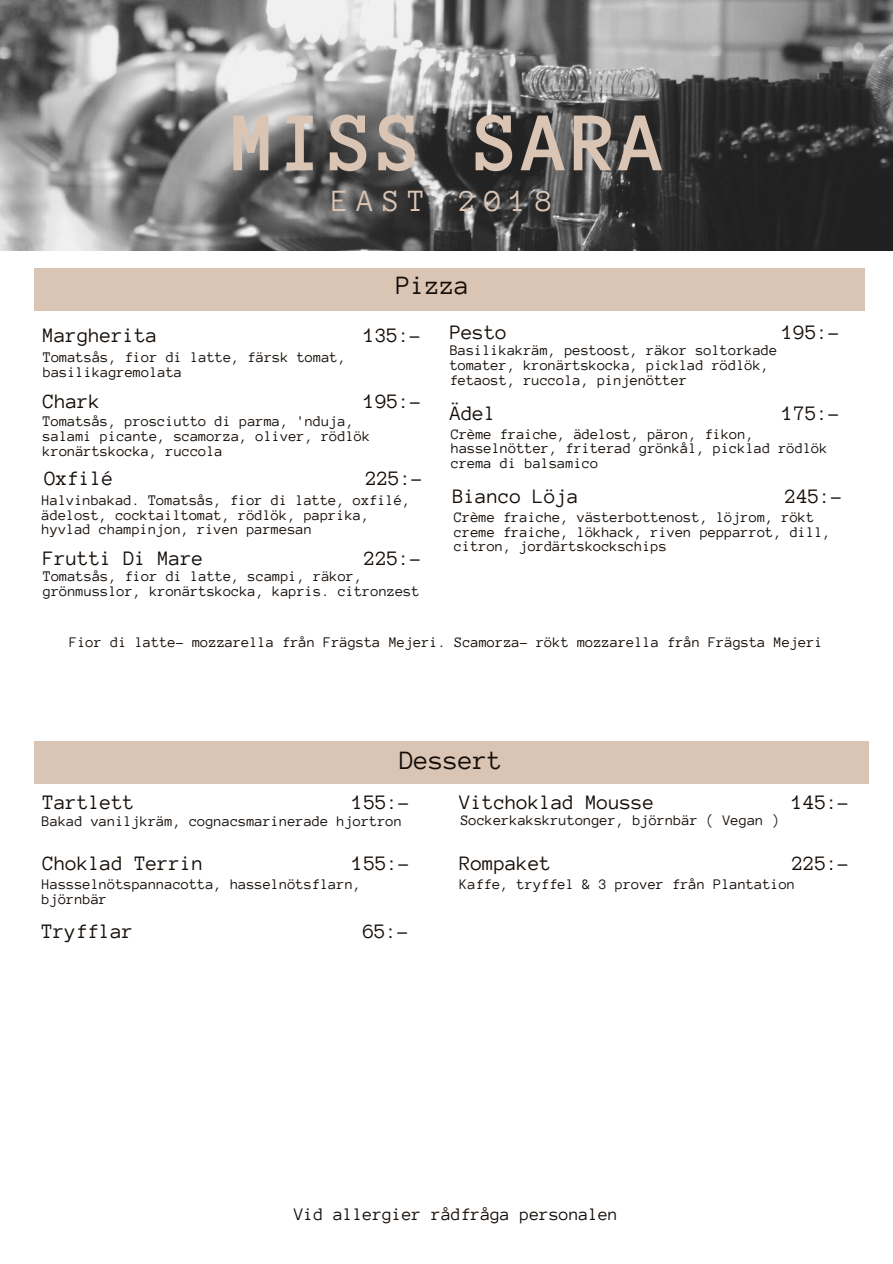
<style>
.page{position:relative;width:893px;height:1264px;background:#fff}
.page>*{position:absolute;margin:0;border:0;box-sizing:border-box;transform-origin:0 0}
.t1{font:700 85.95px "Anonymous Pro";letter-spacing:.02em;color:#dac5b5}
.t2{font:31.65px "Anonymous Pro";letter-spacing:.26em;color:#dac5b5}
.t3{font:27px "Anonymous Pro";color:#140d08}
.t4{font:21px "Anonymous Pro";color:#140d08}
.t5{font:18px "Anonymous Pro";color:#140d08}
.t6{font:15px/14.7px "Anonymous Pro";color:#140d08}
</style>
<div class="page">
<div style="left:34px;top:268px;width:830px;height:43px;background:#dac5b5"></div>
<div style="left:34px;top:741px;width:834px;height:42px;background:#dac5b5"></div>
<img style="left:0;top:0;width:892px;height:250px">
<p class="t1" style="left:231px;top:100px;width:437px">MISS SARA</p>
<h4 class="t2" style="left:332px;top:185px;width:223px">EAST 2018</h4>
<p class="t3" style="left:396px;top:272px;width:75px">Pizza</p>
<h2 class="t4" style="left:43px;top:325px;width:116px">Margherita</h2>
<h2 class="t4" style="left:364px;top:325px;width:59px">135:-</h2>
<p class="t6" style="left:43px;top:350px;width:304px">Tomatsås, fior di latte, färsk tomat, basilikagremolata</p>
<h4 class="t4" style="left:43px;top:390px;width:59px">Chark</h4>
<h4 class="t4" style="left:364px;top:390px;width:59px">195:-</h4>
<p class="t6" style="left:43px;top:414px;width:313px">Tomatsås, prosciutto di parma, 'nduja,</p>
<h4 class="t6" style="left:43px;top:429px;width:329px">salami picante, scamorza, oliver, rödlök kronärtskocka, ruccola</h4>
<h1 class="t4" style="left:45px;top:468px;width:70px">Oxfilé</h1>
<h1 class="t4" style="left:365px;top:468px;width:59px">225:-</h1>
<h3 class="t6" style="left:42px;top:493px;width:370px">Halvinbakad. Tomatsås, fior di latte, oxfilé, ädelost, cocktailtomat, rödlök, paprika,</h3>
<h4 class="t6" style="left:42px;top:522px;width:272px">hyvlad champinjon, riven parmesan</h4>
<p class="t4" style="left:43px;top:548px;width:162px">Frutti Di Mare</p>
<p class="t4" style="left:364px;top:548px;width:59px">225:-</p>
<h4 class="t6" style="left:43px;top:569px;width:378px">Tomatsås, fior di latte, scampi, räkor, grönmusslor, kronärtskocka, kapris. citronzest</h4>
<p class="t4" style="left:450px;top:321px;width:59px">Pesto</p>
<p class="t4" style="left:782px;top:321px;width:59px">195:-</p>
<h4 class="t6" style="left:450px;top:343px;width:329px">Basilikakräm, pestoost, räkor soltorkade tomater, kronärtskocka, picklad rödlök, fetaost, ruccola, pinjenötter</h4>
<p class="t4" style="left:450px;top:403px;width:47px">Ädel</p>
<p class="t4" style="left:782px;top:403px;width:59px">175:-</p>
<p class="t6" style="left:451px;top:426px;width:378px">Crème fraiche, ädelost, päron, fikon, hasselnötter, friterad grönkål, picklad rödlök</p>
<h4 class="t6" style="left:451px;top:456px;width:149px">crema di balsamico</h4>
<h4 class="t4" style="left:452px;top:486px;width:128px">Bianco Löja</h4>
<h4 class="t4" style="left:785px;top:486px;width:59px">245:-</h4>
<p class="t6" style="left:454px;top:510px;width:378px">Crème fraiche, västerbottenost, löjrom, rökt creme fraiche, lökhack, riven pepparrot, dill, citron, jordärtskockschips</p>
<h4 class="t6" style="left:70px;top:635px;width:755px">Fior di latte- mozzarella från Frägsta Mejeri. Scamorza- rökt mozzarella från Frägsta Mejeri</h4>
<p class="t3" style="left:399px;top:747px;width:105px">Dessert</p>
<p class="t4" style="left:43px;top:792px;width:93px">Tartlett</p>
<p class="t4" style="left:352px;top:792px;width:59px">155:-</p>
<h4 class="t4" style="left:459px;top:791px;width:196px">Vitchoklad Mousse</h4>
<h4 class="t4" style="left:792px;top:791px;width:59px">145:-</h4>
<p class="t6" style="left:42px;top:814px;width:362px">Bakad vaniljkräm, cognacsmarinerade hjortron</p>
<p class="t6" style="left:460px;top:812px;width:321px">Sockerkakskrutonger, björnbär ( Vegan )</p>
<h3 class="t4" style="left:43px;top:852px;width:162px">Choklad Terrin</h3>
<h3 class="t4" style="left:352px;top:852px;width:59px">155:-</h3>
<p class="t4" style="left:459px;top:852px;width:93px">Rompaket</p>
<p class="t4" style="left:792px;top:852px;width:59px">225:-</p>
<h4 class="t6" style="left:42px;top:877px;width:321px">Hassselnötspannacotta, hasselnötsflarn, björnbär</h4>
<p class="t6" style="left:459px;top:876px;width:337px">Kaffe, tryffel &amp; 3 prover från Plantation</p>
<h4 class="t4" style="left:42px;top:920px;width:93px">Tryfflar</h4>
<h4 class="t4" style="left:363px;top:920px;width:47px">65:-</h4>
<p class="t5" style="left:294px;top:1205px;width:325px">Vid allergier rådfråga personalen</p>
</div>
